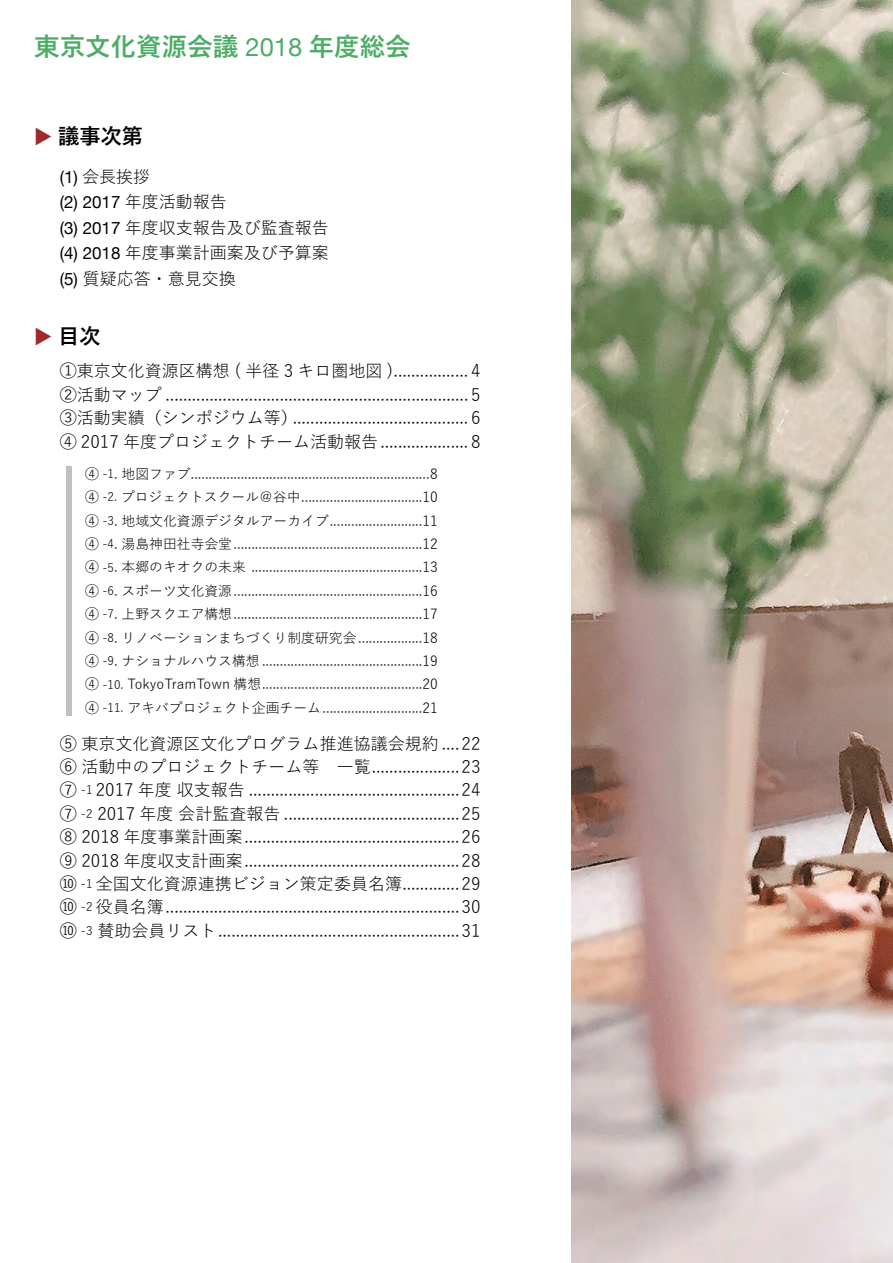
<style>
.page{position:relative;width:893px;height:1263px;background:#fff}
.page>*{position:absolute;margin:0;border:0;box-sizing:border-box;transform-origin:0 0}
.t1{font:200 249.75px "Helvetica Neue LT Std";color:#bec0c3}
.t2{font:700 25.5px "Yu Gothic";color:#4dac66}
.t3{font:700 21.3px "Yu Gothic";color:#030303}
.t4{font:16.95px/23.4px "Yu Gothic";color:#030303;text-align:justify}
.t5{font:16.95px "Helvetica Neue";color:#030303}
.t6{font:13.8px/23.4px "Yu Gothic";color:#030303;text-align:justify}
.s1{font-family:"Helvetica Neue";font-weight:400}
.s2{color:#9e282d}
.s3{font-family:"Helvetica Neue"}
.s4{font-family:"Yu Gothic"}
.s5{font-size:11.7px}
</style>
<div class="page">
<img style="left:572px;top:0;width:321px;height:1263px">
<h2 class="t2" style="left:34px;top:33px;width:378px">東京文化資源会議 <span class="s1">2018</span> 年度総会</h2>
<p class="t3" style="left:34px;top:124px;width:111px"><span class="s2">◆</span> 議事次第</p>
<p class="t4" style="left:60px;top:163px;width:92px"><span class="s3">(1)</span> 会長挨拶</p>
<p class="t5" style="left:60px;top:192px;width:169px">(2) 2017 <span class="s4">年度活動報告</span></p>
<p class="t4" style="left:60px;top:213px;width:271px;line-height:25.5px"><span class="s3">(3) 2017</span> 年度収支報告及び監査報告<span class="s3">(4) 2018</span> 年度事業計画案及び予算案<span class="s3">(5)</span> 質疑応答・意見交換</p>
<p class="t3" style="left:34px;top:324px;width:68px"><span class="s2">◆</span> 目次</p>
<p class="t4" style="left:60px;top:357px;width:422px">①東京文化資源区構想 ( 半径 3 キロ圏地図 )................. 4<br>②活動マップ ..................................................................... 5<br>③活動実績（シンポジウム等）........................................ 6<br>④ 2017 年度プロジェクトチーム活動報告.................... 8</p>
<p class="t6" style="left:85px;top:460px;width:354px">④ <span class="s5">-1</span>. 地図ファブ...................................................................8<br>④ <span class="s5">-2.</span> プロジェクトスクール＠谷中..................................10<br>④ <span class="s5">-3</span>. 地域文化資源デジタルアーカイブ..........................11<br>④ <span class="s5">-4</span>. 湯島神田社寺会堂.....................................................12<br>④ <span class="s5">-5</span>. 本郷のキオクの未来 ................................................13<br>④ <span class="s5">-6</span>. スポーツ⽂化資源.....................................................16<br>④ <span class="s5">-7</span>. 上野スクエア構想.....................................................17<br>④ <span class="s5">-8</span>. リノベーションまちづくり制度研究会..................18<br>④ <span class="s5">-9</span>. ナショナルハウス構想 .............................................19<br>④ <span class="s5">-10.</span> TokyoTramTown 構想.............................................20<br>④ <span class="s5">-11.</span> アキバプロジェクト企画チーム............................21</p>
<p class="t4" style="left:60px;top:729px;width:422px;text-align:left">⑤ 東京文化資源区文化プログラム推進協議会規約 ....22<br>⑥ 活動中のプロジェクトチーム等　一覧....................23.<br>⑦ <span class="s5">-1</span> 2017 年度 収支報告 ................................................24.<br>⑦ <span class="s5">-2</span> 2017 年度 会計監査報告 ........................................25<br>⑧ 2018 年度事業計画案.................................................26<br>⑨ 2018 年度収支計画案.................................................28 ⑩ <span class="s5">-1</span> 全国文化資源連携ビジョン策定委員名簿.............29 ⑩ <span class="s5">-2</span> 役員名簿...................................................................30 ⑩ <span class="s5">-3</span> 賛助会員リスト.......................................................31</p>
<h1 class="t1" style="left:41px;top:430px;width:57px">|</h1>
</div>
